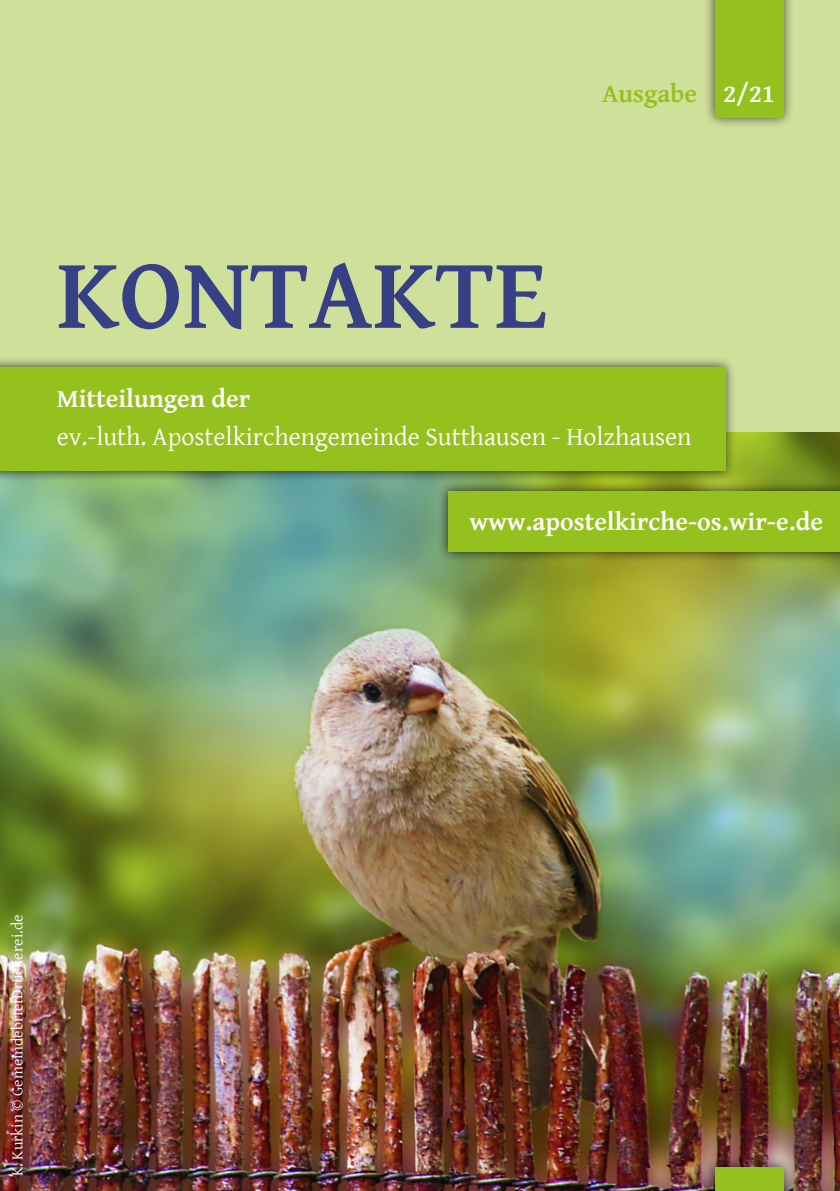
<style>
.page{position:relative;width:840px;height:1191px;background:#fff}
.page>*{position:absolute;margin:0;border:0;box-sizing:border-box;transform-origin:0 0}
.t1{font:700 101.4px "Gentium Basic";color:#373f85}
.t2{font:26px "Gentium Basic";color:#fff}
.t3{font:700 26px "Gentium Basic";color:#fff}
.t4{font:700 26px "Gentium Basic";color:#95c11f}
.t5{font:16px "Gentium Basic";color:#fff}
.s1{color:#fff}
</style>
<div class="page">
<img style="left:0;top:431px;width:839px;height:760px">
<div style="left:0;top:0;width:839px;height:431px;background:#cfe09b"></div>
<div style="left:703px;top:0;width:91px;height:129px;background:#000;opacity:.75"></div>
<div style="left:714px;top:0;width:68px;height:117px;background:#95c11f"></div>
<div style="left:0;top:355px;width:736px;height:127px;background:#000;opacity:.75"></div>
<div style="left:0;top:367px;width:725px;height:104px;background:#95c11f"></div>
<div style="left:436px;top:480px;width:403px;height:83px;background:#000;opacity:.75"></div>
<div style="left:448px;top:491px;width:391px;height:61px;background:#95c11f"></div>
<div style="left:703px;top:1155px;width:91px;height:36px;background:#000;opacity:.75"></div>
<div style="left:714px;top:1167px;width:68px;height:24px;background:#95c11f"></div>
<p class="t4" style="left:602px;top:74px;width:174px">Ausgabe <span class="s1">2/21</span></p>
<h1 class="t1" style="left:57px;top:218px;width:492px">KONTAKTE</h1>
<p class="t3" style="left:57px;top:379px;width:195px">Mitteilungen der</p>
<p class="t2" style="left:57px;top:418px;width:636px">ev.-luth. Apostelkirchengemeinde Sutthausen - Holzhausen</p>
<p class="t3" style="left:469px;top:502px;width:355px">www.apostelkirche-os.wir-e.de</p>
<p class="t5" style="left:6px;top:1176px;width:263px;rotate:-90deg">K. Kurkin © GemeindebriefDruckerei.de</p>
</div>
